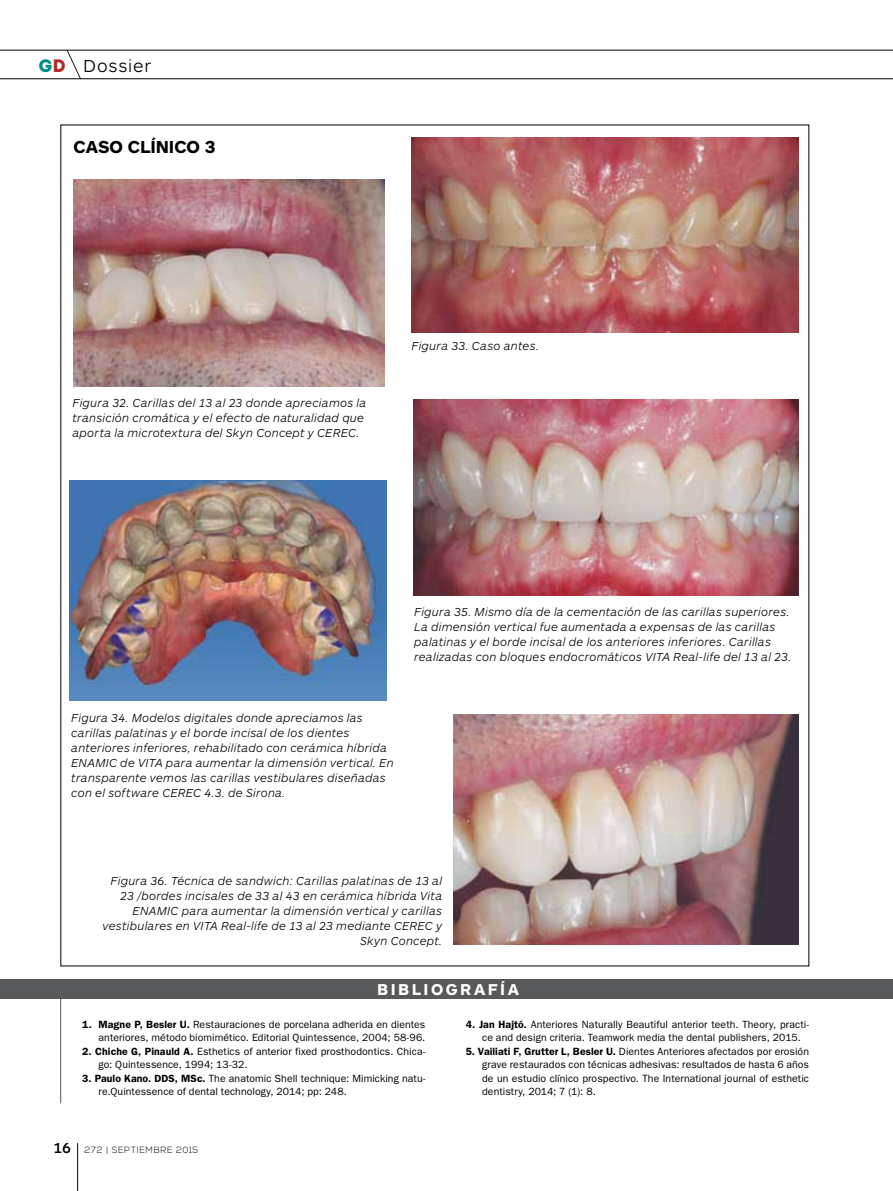
<style>
.page{position:relative;width:893px;height:1191px;background:#fff}
.page>*{position:absolute;margin:0;border:0;box-sizing:border-box;transform-origin:0 0}
.t1{font:700 18px "ARS Maquette Pro";letter-spacing:-.005em;color:#000}
.t2{font:300 18px "ARS Maquette Pro";letter-spacing:.045em;color:#000}
.t3{font:700 16.35px "ARS Maquette Pro";color:#fff}
.t4{font:italic 300 12px/15px "ARS Maquette Pro";letter-spacing:.015em;color:#000}
.t5{font:10.5px/13.5px "ITC Franklin Gothic Std";letter-spacing:.005em;color:#000}
.t6{font:300 9px "Nexa";letter-spacing:.07em;color:#000}
.s1{font-family:"Intro";font-weight:400;color:#008e84}
.s2{font-family:"Intro";font-weight:400;color:#b42724}
.s3{font-weight:600}
.s4{font-family:"ARS Maquette Pro";font-weight:500;font-size:15px}
</style>
<div class="page">
<hr style="left:77px;top:1143px;width:1px;height:48px;background:#000">
<svg style="left:0;top:50px;width:893px;height:29px"></svg>
<div style="left:0;top:979px;width:893px;height:19px;background:#58595b"></div>
<img style="left:73px;top:179px;width:311px;height:208px">
<img style="left:411px;top:137px;width:388px;height:196px">
<img style="left:69px;top:481px;width:317px;height:219px">
<img style="left:413px;top:400px;width:386px;height:195px">
<hr style="left:60px;top:985px;width:1px;height:118px;background:#58595b">
<img style="left:453px;top:714px;width:345px;height:231px">
<h1 class="t2" style="left:38px;top:54px;width:114px"><span class="s1">g</span><span class="s2">d</span> Dossier</h1>
<h1 class="t1" style="left:74px;top:135px;width:94px">CASO CLÍNICO</h1>
<h1 class="t1" style="left:205px;top:135px;width:12px">3</h1>
<p class="t4" style="left:72px;top:395px;width:295px">Figura 32. Carillas del 13 al 23 donde apreciamos la transición cromática y el efecto de naturalidad que aporta la microtextura del Skyn Concept y CEREC.</p>
<p class="t4" style="left:411px;top:337px;width:129px">Figura 33. Caso antes.</p>
<p class="t4" style="left:71px;top:709px;width:324px">Figura 34. Modelos digitales donde apreciamos las carillas palatinas y el borde incisal de los dientes anteriores inferiores, rehabilitado con cerámica híbrida ENAMIC de VITA para aumentar la dimensión vertical. En transparente vemos las carillas vestibulares diseñadas con el software CEREC 4.3. de Sirona.</p>
<p class="t4" style="left:414px;top:603px;width:379px">Figura 35. Mismo día de la cementación de las carillas superiores.<br>La dimensión vertical fue aumentada a expensas de las carillas palatinas y el borde incisal de los anteriores inferiores. Carillas realizadas con bloques endocromáticos VITA Real-life del 13 al 23.</p>
<p class="t4" style="left:111px;top:872px;width:333px">Figura 36. Técnica de sandwich: Carillas palatinas de 13 al</p>
<p class="t4" style="left:120px;top:887px;width:324px">23 /bordes incisales de 33 al 43 en cerámica híbrida Vita</p>
<p class="t4" style="left:133px;top:902px;width:311px">ENAMIC para aumentar la dimensión vertical y carillas</p>
<p class="t4" style="left:102px;top:917px;width:105px">vestibulares en Vita</p>
<p class="t4" style="left:221px;top:917px;width:222px;text-align:right">Real-life de 13 al 23 mediante CEREC y<br>Skyn Concept.</p>
<h2 class="t3" style="left:377px;top:978px;width:27px">BIBLIOGRA</h2>
<h2 class="t3" style="left:488px;top:978px;width:32px">FÍA</h2>
<p class="t5" style="left:82px;top:1017px;width:345px;text-align:right"><span class="s3">1. Magne P, Besler U.</span> Restauraciones de porcelana adherida en dientes anteriores, método biomimético. Editorial Quintessence, 2004; 58-96.</p>
<p class="t5" style="left:99px;top:1044px;width:328px;text-indent:-17px"><span class="s3">2. Chiche G, Pinauld A.</span> Esthetics of anterior fixed prosthodontics. Chica&shy;go: Quintessence, 1994; 13-32.</p>
<p class="t5" style="left:99px;top:1071px;width:328px;text-indent:-17px"><span class="s3">3. Paulo Kano. DDS, MSc.</span> The anatomic Shell technique: Mimicking natu&shy;re.Quintessence of dental technology, 2014; pp: 248.</p>
<p class="t5" style="left:482px;top:1017px;width:328px;text-indent:-17px"><span class="s3">4. Jan Hajtó.</span> Anteriores Naturally Beautiful anterior teeth. Theory, practi&shy;ce and design criteria. Teamwork media the dental publishers, 2015.</p>
<p class="t5" style="left:482px;top:1044px;width:328px;text-align:justify;text-indent:-16px"><span class="s3">5. Vailiati F, Grutter L, Besler U.</span> Dientes Anteriores afectados por erosión grave restaurados con técnicas adhesivas: resultados de hasta 6 años de un estudio clínico prospectivo. The International journal of esthetic dentistry, 2014; 7 (1): 8.</p>
<p class="t6" style="left:54px;top:1144px;width:146px"><span class="s4">16</span> 272 | SEPTIEMBRE 2015</p>
</div>
